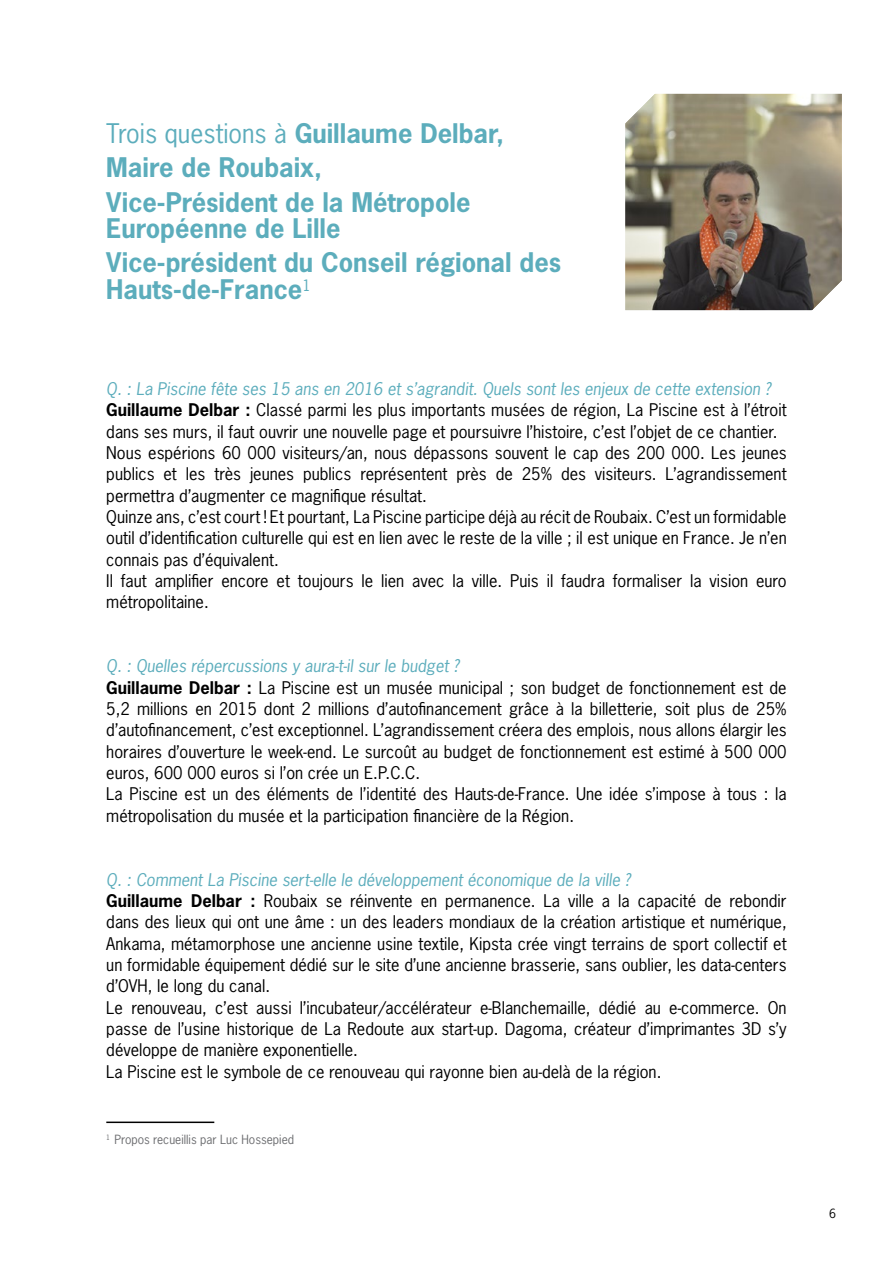
<style>
.page{position:relative;width:893px;height:1263px;background:#fff}
.page>*{position:absolute;margin:0;border:0;box-sizing:border-box;transform-origin:0 0}
.t1{font:700 25.35px/34.3px "News Gothic Std";color:#5cadbc}
.t2{font:16.5px/21.3px "News Gothic Std";color:#000}
.t3{font:12px "News Gothic Std";color:#6d6e71}
.t4{font:12px "News Gothic Std";color:#000}
.s1{font-weight:400}
.s2{font-style:italic;color:#5cadbc}
.s3{font-weight:700}
</style>
<div class="page">
<hr style="left:106px;top:1121px;width:108px;height:2px;background:#000">
<img style="left:625px;top:93px;width:217px;height:218px">
<h1 class="t1" style="left:106px;top:116px;width:399px"><span class="s1">Trois questions à</span> Guillaume Delbar,<br>Maire de Roubaix,<br>Vice-Président de la Métropole</h1>
<h1 class="t1" style="left:106px;top:210px;width:456px">Européenne de Lille<br>Vice-président du Conseil régional des</h1>
<h1 class="t1" style="left:106px;top:272px;width:206px">Hauts-de-France<sup>1</sup></h1>
<p class="t2" style="left:106px;top:378px;width:682px"><span class="s2">Q. : La Piscine fête ses 15 ans en 2016 et s’agrandit. Quels sont les enjeux de cette extension ?<br></span><span class="s3">Guillaume Delbar :</span> Classé parmi les plus importants musées de région, La Piscine est à l’étroit dans ses murs, il faut ouvrir une nouvelle page et poursuivre l’histoire, c’est l’objet de ce chantier.<br>Nous espérions 60 000 visiteurs/an, nous dépassons souvent le cap des 200 000. Les jeunes publics et les très jeunes publics représentent près de 25% des visiteurs. L’agrandissement permettra d’augmenter ce magnifique résultat.<br>Quinze ans, c’est court ! Et pourtant, La Piscine participe déjà au récit de Roubaix. C’est un formidable outil d’identification culturelle qui est en lien avec le reste de la ville ; il est unique en France. Je n’en connais pas d’équivalent.<br>Il faut amplifier encore et toujours le lien avec la ville. Puis il faudra formaliser la vision euro métropolitaine.</p>
<p class="t2" style="left:106px;top:655px;width:682px"><span class="s2">Q. : Quelles répercussions y aura-t-il sur le budget ?<br></span><span class="s3">Guillaume Delbar :</span> La Piscine est un musée municipal ; son budget de fonctionnement est de 5,2 millions en 2015 dont 2 millions d’autofinancement grâce à la billetterie, soit plus de 25% d’autofinancement, c’est exceptionnel. L’agrandissement créera des emplois, nous allons élargir les horaires d’ouverture le week-end. Le surcoût au budget de fonctionnement est estimé à 500 000 euros, 600 000 euros si l’on crée un E.P.C.C.<br>La Piscine est un des éléments de l’identité des Hauts-de-France. Une idée s’impose à tous : la métropolisation du musée et la participation financière de la Région.</p>
<p class="t2" style="left:106px;top:869px;width:682px"><span class="s2">Q. : Comment La Piscine sert-elle le développement économique de la ville ?<br></span><span class="s3">Guillaume Delbar :</span> Roubaix se réinvente en permanence. La ville a la capacité de rebondir dans des lieux qui ont une âme : un des leaders mondiaux de la création artistique et numérique, Ankama, métamorphose une ancienne usine textile, Kipsta crée vingt terrains de sport collectif et un formidable équipement dédié sur le site d’une ancienne brasserie, sans oublier, les data-centers d’OVH, le long du canal.<br>Le renouveau, c’est aussi l’incubateur/accélérateur e-Blanchemaille, dédié au e-commerce. On passe de l’usine historique de La Redoute aux start-up. Dagoma, créateur d’imprimantes 3D s’y développe de manière exponentielle.<br>La Piscine est le symbole de ce renouveau qui rayonne bien au-delà de la région.</p>
<p class="t3" style="left:106px;top:1132px;width:189px"><sup>1</sup> Propos recueillis par Luc Hossepied</p>
<p class="t4" style="left:829px;top:1206px;width:8px">6</p>
</div>
